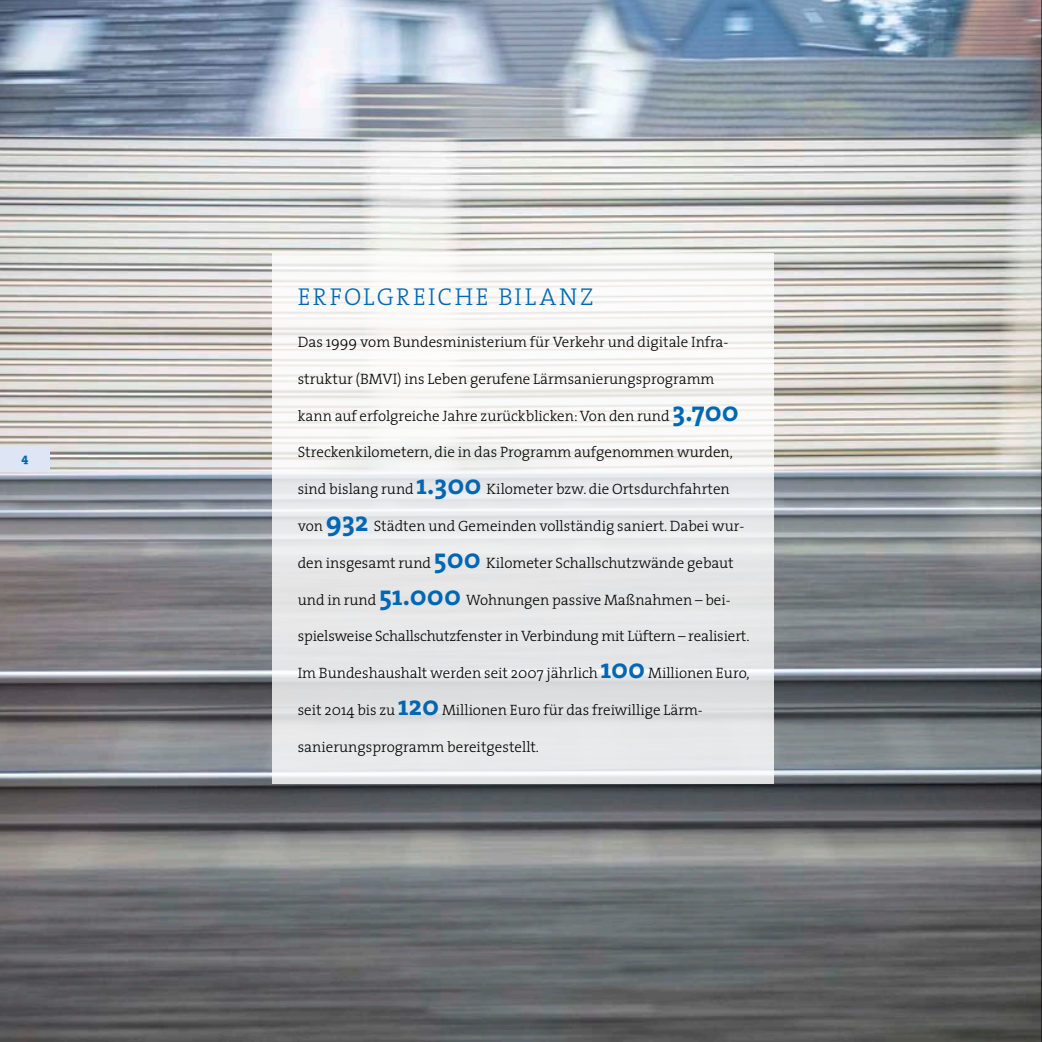
<style>
.page{position:relative;width:1042px;height:1042px;background:#fff}
.page>*{position:absolute;margin:0;border:0;box-sizing:border-box;transform-origin:0 0}
.head{font:24.5px "The Serif Light Caps";letter-spacing:.105em;color:#0068b3}
.text_zahl{font:300 15.05px "The Serif";color:#000}
.page{font:800 12.25px "The Serif";color:#0068b3}
.s1{font-weight:700;font-size:28px;color:#0068b3}
</style>
<div class="page">
<img style="left:0;top:0;width:1041px;height:1042px">
<svg style="left:273px;top:253px;width:501px;height:531px;fill:#e9eaea"></svg>
<div style="left:0;top:446px;width:50px;height:25px;background:#dee5f5"></div>
<hr style="left:1041px;top:0;width:1px;height:1042px;background:#000">
<p class="page" style="left:21px;top:447px;width:8px">4</p>
<p class="head" style="left:298px;top:277px;width:297px">ERFOLGREICHE BILANZ</p>
<p class="text_zahl" style="left:298px;top:330px;width:432px">Das 1999 vom Bundesministerium für Verkehr und digitale Infra-</p>
<p class="text_zahl" style="left:298px;top:366px;width:418px">struktur (BMVI) ins Leben gerufene Lärmsanierungsprogramm</p>
<p class="text_zahl" style="left:298px;top:403px;width:443px">kann auf erfolgreiche Jahre zurückblicken: Von den rund <span class="s1">3.700</span></p>
<p class="text_zahl" style="left:298px;top:440px;width:437px">Streckenkilometern, die in das Programm aufgenommen wurden,</p>
<p class="text_zahl" style="left:298px;top:477px;width:433px">sind bislang rund <span class="s1">1.300</span> Kilometer bzw. die Ortsdurchfahrten</p>
<p class="text_zahl" style="left:298px;top:513px;width:448px">von <span class="s1">932</span> Städten und Gemeinden vollständig saniert. Dabei wur-</p>
<p class="text_zahl" style="left:298px;top:550px;width:437px">den insgesamt rund <span class="s1">500</span> Kilometer Schallschutzwände gebaut</p>
<p class="text_zahl" style="left:298px;top:587px;width:434px">und in rund <span class="s1">51.000</span> Wohnungen passive Maßnahmen – bei-</p>
<p class="text_zahl" style="left:298px;top:624px;width:453px">spielsweise Schallschutzfenster in Verbindung mit Lüftern – realisiert.</p>
<p class="text_zahl" style="left:298px;top:660px;width:453px">Im Bundeshaushalt werden seit 2007 jährlich <span class="s1">100</span> Millionen Euro,</p>
<p class="text_zahl" style="left:298px;top:697px;width:407px">seit 2014 bis zu <span class="s1">120</span> Millionen Euro für das freiwillige Lärm-</p>
<p class="text_zahl" style="left:298px;top:734px;width:243px">sanierungsprogramm bereitgestellt.</p>
</div>
